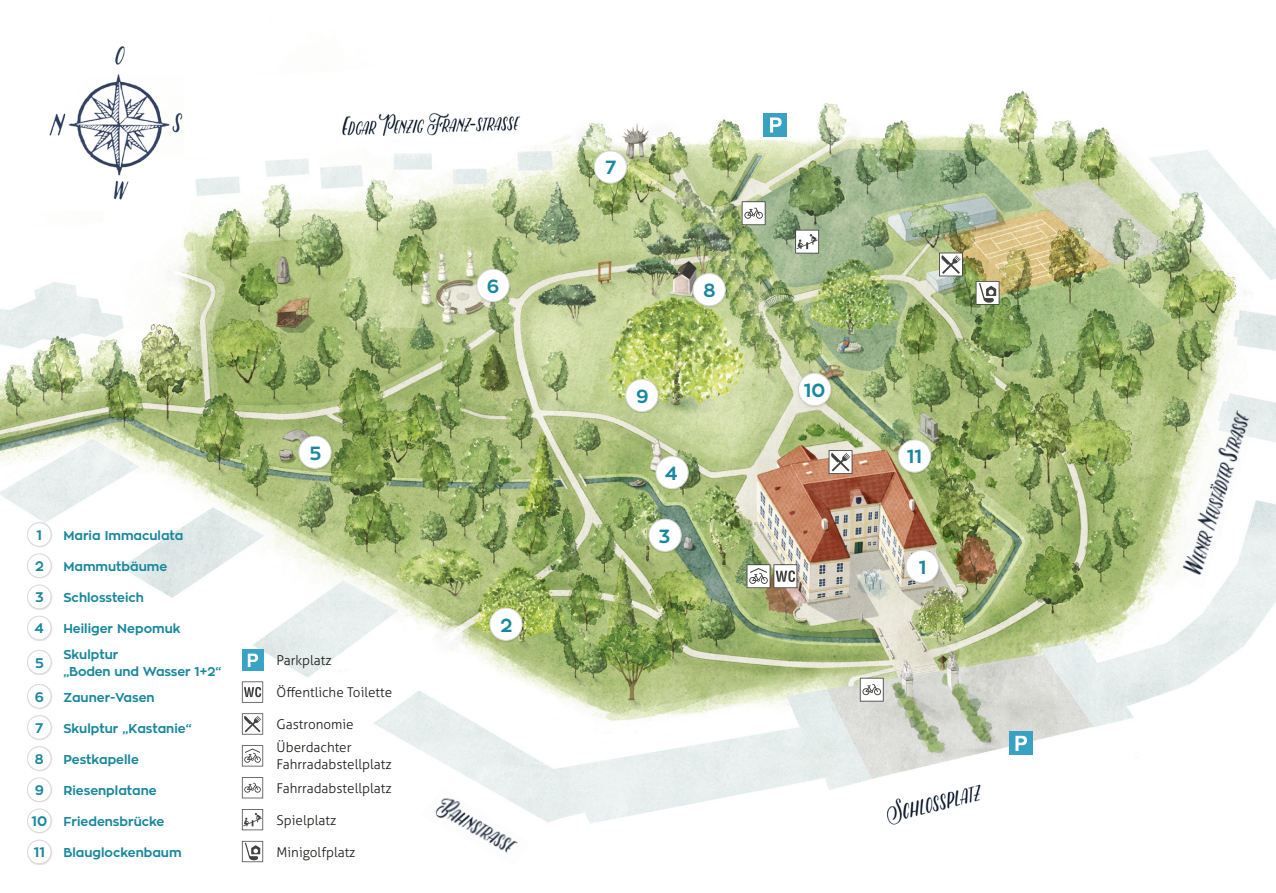
<style>
.page{position:relative;width:1276px;height:893px;background:#fff}
.page>*{position:absolute;margin:0;border:0;box-sizing:border-box;transform-origin:0 0}
.t1{font:700 18.9px "Zona Pro";color:#18889e}
.t2{font:700 13.8px "Zona Pro";color:#18889e}
.t3{font:300 13.5px/23.2px "Aller";color:#1a1a18}
.t4{font:700 12.75px/16.5px "Zona Pro";color:#18889e}
.s1{font-size:13.8px}
</style>
<div class="page">
<img style="left:0;top:91px;width:1276px;height:772px">
<svg style="left:746px;top:564px;width:51px;height:24px"></svg>
<svg style="left:860px;top:678px;width:23px;height:24px"></svg>
<svg style="left:741px;top:201px;width:24px;height:24px"></svg>
<div style="left:1009px;top:731px;width:23px;height:24px;background:#39a2c3"></div>
<svg style="left:1015px;top:736px;width:12px;height:15px"></svg>
<div style="left:763px;top:113px;width:24px;height:24px;background:#39a2c3"></div>
<svg style="left:770px;top:117px;width:11px;height:16px"></svg>
<svg style="left:939px;top:253px;width:24px;height:23px"></svg>
<svg style="left:828px;top:450px;width:24px;height:24px"></svg>
<svg style="left:625px;top:379px;width:34px;height:34px"></svg>
<div style="left:626px;top:379px;width:32px;height:33px;background:#fff;border-radius:50%"></div>
<div style="left:625px;top:379px;width:33px;height:33px;border:1px solid #dadada;border-radius:50%"></div>
<svg style="left:476px;top:269px;width:35px;height:34px"></svg>
<div style="left:477px;top:269px;width:32px;height:33px;background:#fff;border-radius:50%"></div>
<div style="left:477px;top:269px;width:32px;height:33px;border:1px solid #dadada;border-radius:50%"></div>
<svg style="left:797px;top:373px;width:35px;height:34px"></svg>
<div style="left:798px;top:373px;width:33px;height:33px;background:#fff;border-radius:50%"></div>
<div style="left:798px;top:373px;width:33px;height:33px;border:1px solid #dadada;border-radius:50%"></div>
<svg style="left:593px;top:150px;width:35px;height:35px"></svg>
<div style="left:594px;top:151px;width:32px;height:32px;background:#fff;border-radius:50%"></div>
<div style="left:594px;top:151px;width:33px;height:32px;border:1px solid #dadada;border-radius:50%"></div>
<svg style="left:692px;top:273px;width:35px;height:35px"></svg>
<div style="left:693px;top:274px;width:32px;height:32px;background:#fff;border-radius:50%"></div>
<div style="left:693px;top:273px;width:32px;height:33px;border:1px solid #dadada;border-radius:50%"></div>
<svg style="left:298px;top:435px;width:35px;height:35px"></svg>
<div style="left:299px;top:436px;width:32px;height:32px;background:#fff;border-radius:50%"></div>
<div style="left:299px;top:436px;width:32px;height:33px;border:1px solid #dadada;border-radius:50%"></div>
<svg style="left:489px;top:607px;width:35px;height:35px"></svg>
<div style="left:490px;top:608px;width:32px;height:32px;background:#fff;border-radius:50%"></div>
<div style="left:489px;top:608px;width:33px;height:33px;border:1px solid #dadada;border-radius:50%"></div>
<svg style="left:655px;top:456px;width:35px;height:34px"></svg>
<div style="left:656px;top:456px;width:32px;height:33px;background:#fff;border-radius:50%"></div>
<div style="left:656px;top:456px;width:32px;height:33px;border:1px solid #dadada;border-radius:50%"></div>
<svg style="left:648px;top:518px;width:35px;height:35px"></svg>
<div style="left:649px;top:519px;width:32px;height:32px;background:#fff;border-radius:50%"></div>
<div style="left:649px;top:519px;width:32px;height:33px;border:1px solid #dadada;border-radius:50%"></div>
<svg style="left:905px;top:549px;width:35px;height:35px"></svg>
<div style="left:906px;top:550px;width:32px;height:33px;background:#fff;border-radius:50%"></div>
<div style="left:906px;top:550px;width:32px;height:33px;border:1px solid #dadada;border-radius:50%"></div>
<svg style="left:897px;top:439px;width:35px;height:35px"></svg>
<div style="left:898px;top:440px;width:32px;height:32px;background:#fff;border-radius:50%"></div>
<div style="left:898px;top:440px;width:33px;height:32px;border:1px solid #dadada;border-radius:50%"></div>
<svg style="left:975px;top:281px;width:24px;height:24px"></svg>
<svg style="left:795px;top:230px;width:24px;height:24px"></svg>
<img style="left:877px;top:780px;width:110px;height:49px">
<img style="left:421px;top:788px;width:109px;height:75px">
<img style="left:1175px;top:402px;width:84px;height:187px">
<img style="left:333px;top:103px;width:197px;height:42px">
<img style="left:35px;top:46px;width:149px;height:164px">
<div style="left:27px;top:522px;width:26px;height:25px;background:#1a1a18;opacity:.15"></div>
<div style="left:28px;top:523px;width:23px;height:23px;background:#fff;border-radius:50%"></div>
<div style="left:27px;top:523px;width:24px;height:24px;border:1px solid #dadada;border-radius:50%"></div>
<div style="left:27px;top:553px;width:26px;height:26px;background:#1a1a18;opacity:.15"></div>
<div style="left:28px;top:554px;width:23px;height:23px;background:#fff;border-radius:50%"></div>
<div style="left:27px;top:554px;width:24px;height:24px;border:1px solid #dadada;border-radius:50%"></div>
<div style="left:27px;top:584px;width:26px;height:26px;background:#1a1a18;opacity:.15"></div>
<div style="left:28px;top:585px;width:23px;height:24px;background:#fff;border-radius:50%"></div>
<div style="left:27px;top:585px;width:24px;height:24px;border:1px solid #dadada;border-radius:50%"></div>
<div style="left:27px;top:615px;width:26px;height:26px;background:#1a1a18;opacity:.15"></div>
<div style="left:28px;top:616px;width:23px;height:24px;background:#fff;border-radius:50%"></div>
<div style="left:27px;top:616px;width:24px;height:24px;border:1px solid #dadada;border-radius:50%"></div>
<div style="left:27px;top:650px;width:26px;height:25px;background:#1a1a18;opacity:.15"></div>
<div style="left:28px;top:650px;width:23px;height:24px;background:#fff;border-radius:50%"></div>
<div style="left:27px;top:650px;width:24px;height:24px;border:1px solid #dadada;border-radius:50%"></div>
<div style="left:27px;top:684px;width:26px;height:25px;background:#1a1a18;opacity:.15"></div>
<div style="left:28px;top:684px;width:23px;height:24px;background:#fff;border-radius:50%"></div>
<div style="left:27px;top:684px;width:24px;height:24px;border:1px solid #dadada;border-radius:50%"></div>
<div style="left:27px;top:715px;width:26px;height:25px;background:#1a1a18;opacity:.15"></div>
<div style="left:28px;top:716px;width:23px;height:23px;background:#fff;border-radius:50%"></div>
<div style="left:27px;top:715px;width:24px;height:24px;border:1px solid #dadada;border-radius:50%"></div>
<div style="left:27px;top:746px;width:26px;height:25px;background:#1a1a18;opacity:.15"></div>
<div style="left:28px;top:747px;width:23px;height:23px;background:#fff;border-radius:50%"></div>
<div style="left:27px;top:747px;width:24px;height:23px;border:1px solid #dadada;border-radius:50%"></div>
<div style="left:27px;top:777px;width:26px;height:26px;background:#1a1a18;opacity:.15"></div>
<div style="left:28px;top:778px;width:23px;height:23px;background:#fff;border-radius:50%"></div>
<div style="left:27px;top:778px;width:24px;height:24px;border:1px solid #dadada;border-radius:50%"></div>
<div style="left:27px;top:808px;width:26px;height:26px;background:#1a1a18;opacity:.15"></div>
<div style="left:28px;top:809px;width:23px;height:24px;background:#fff;border-radius:50%"></div>
<div style="left:27px;top:809px;width:24px;height:24px;border:1px solid #dadada;border-radius:50%"></div>
<div style="left:27px;top:839px;width:26px;height:26px;background:#1a1a18;opacity:.15"></div>
<div style="left:28px;top:840px;width:23px;height:24px;background:#fff;border-radius:50%"></div>
<div style="left:27px;top:840px;width:24px;height:24px;border:1px solid #dadada;border-radius:50%"></div>
<div style="left:242px;top:649px;width:21px;height:22px;background:#38a3c4"></div>
<svg style="left:248px;top:654px;width:10px;height:13px"></svg>
<svg style="left:242px;top:681px;width:21px;height:22px"></svg>
<svg style="left:242px;top:713px;width:21px;height:22px"></svg>
<svg style="left:242px;top:745px;width:21px;height:21px"></svg>
<svg style="left:242px;top:777px;width:21px;height:21px"></svg>
<svg style="left:242px;top:809px;width:21px;height:21px"></svg>
<svg style="left:242px;top:841px;width:21px;height:21px"></svg>
<p class="t2" style="left:37px;top:526px;width:7px">1</p>
<p class="t4" style="left:63px;top:527px;width:121px">Maria Immaculata</p>
<p class="t2" style="left:35px;top:557px;width:10px">2</p>
<p class="t4" style="left:63px;top:558px;width:105px">Mammutbäume</p>
<p class="t2" style="left:35px;top:588px;width:10px">3</p>
<p class="t4" style="left:63px;top:589px;width:82px">Schlossteich</p>
<p class="t2" style="left:35px;top:619px;width:11px">4</p>
<p class="t4" style="left:63px;top:621px;width:119px">Heiliger Nepomuk</p>
<p class="t2" style="left:35px;top:654px;width:10px">5</p>
<p class="t4" style="left:63px;top:646px;width:160px">Skulptur<br>„Boden und Wasser 1+2“</p>
<p class="t2" style="left:35px;top:688px;width:11px">6</p>
<p class="t4" style="left:63px;top:689px;width:93px">Zauner-Vasen</p>
<p class="t2" style="left:35px;top:719px;width:10px">7</p>
<p class="t4" style="left:63px;top:720px;width:130px">Skulptur „Kastanie“</p>
<p class="t2" style="left:35px;top:750px;width:10px">8</p>
<p class="t4" style="left:63px;top:751px;width:77px">Pestkapelle</p>
<p class="t2" style="left:35px;top:781px;width:11px">9</p>
<p class="t4" style="left:63px;top:782px;width:95px">Riesenplatane</p>
<p class="t4" style="left:31px;top:813px;width:134px"><span class="s1">10</span> Friedensbrücke</p>
<p class="t2" style="left:34px;top:843px;width:13px">11</p>
<p class="t4" style="left:63px;top:844px;width:120px">Blauglockenbaum</p>
<h1 class="t1" style="left:309px;top:440px;width:13px">5</h1>
<p class="t3" style="left:277px;top:649px;width:57px">Parkplatz</p>
<p class="t3" style="left:277px;top:681px;width:117px">Öffentliche Toilette</p>
<p class="t3" style="left:277px;top:712px;width:79px">Gastronomie<br>Überdachter</p>
<p class="t3" style="left:277px;top:753px;width:117px">Fahrradabstellplatz<br>Fahrradabstellplatz</p>
<p class="t3" style="left:277px;top:808px;width:61px">Spielplatz</p>
<p class="t3" style="left:277px;top:840px;width:80px">Minigolfplatz</p>
<h1 class="t1" style="left:487px;top:274px;width:14px">6</h1>
<h1 class="t1" style="left:500px;top:612px;width:13px">2</h1>
<h1 class="t1" style="left:605px;top:155px;width:13px">7</h1>
<h1 class="t1" style="left:703px;top:278px;width:13px">8</h1>
<h1 class="t1" style="left:636px;top:384px;width:14px">9</h1>
<h1 class="t1" style="left:665px;top:461px;width:14px">4</h1>
<h1 class="t1" style="left:658px;top:524px;width:13px">3</h1>
<h1 class="t1" style="left:804px;top:378px;width:23px">10</h1>
<h1 class="t1" style="left:907px;top:444px;width:17px">11</h1>
<h1 class="t1" style="left:918px;top:555px;width:9px">1</h1>
</div>
